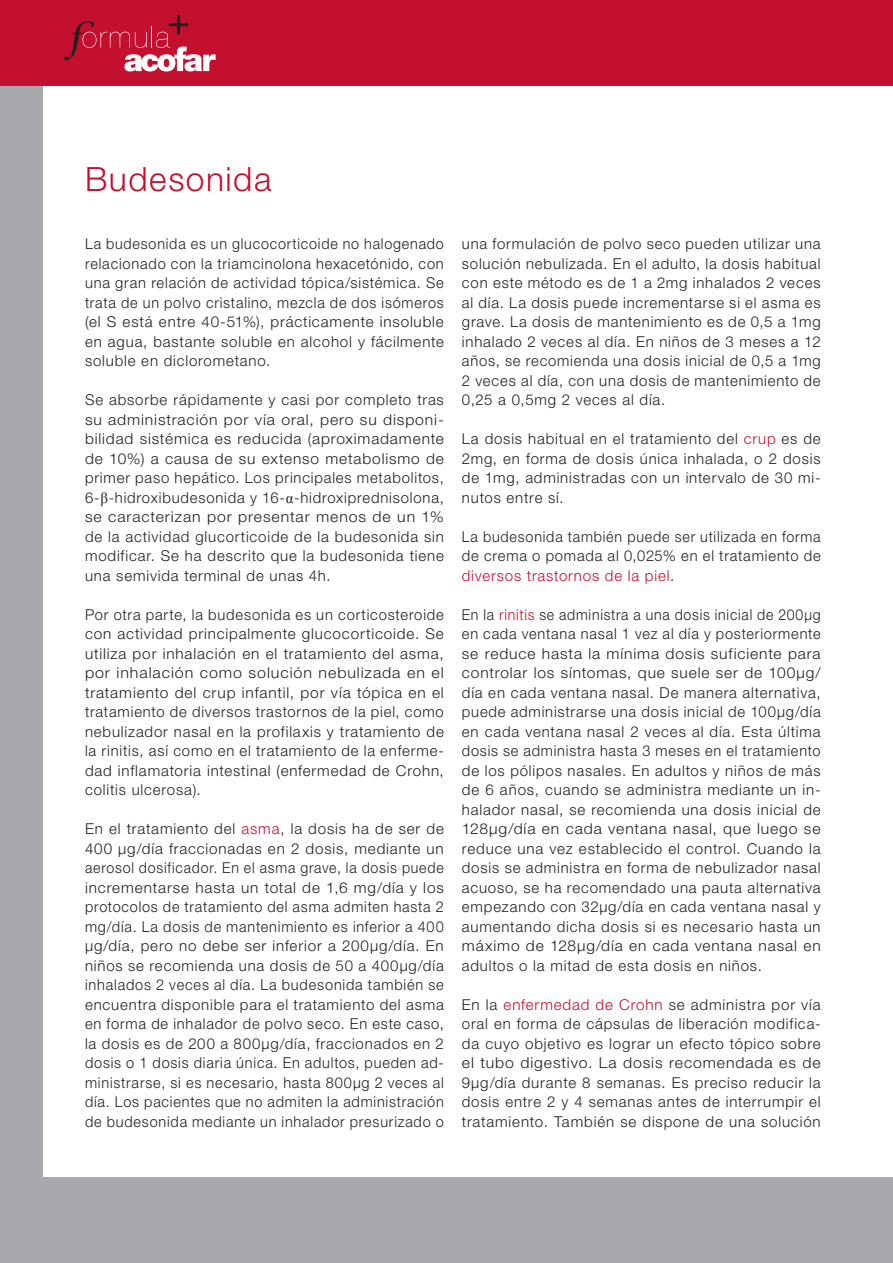
<style>
.page{position:relative;width:893px;height:1263px;background:#fff}
.page>*{position:absolute;margin:0;border:0;box-sizing:border-box;transform-origin:0 0}
.Texto_sin_margen{font:300 33.45px "Helvetica Neue LT Std";letter-spacing:.045em;color:#c3102f}
.Texto_sin_margen-2{font:300 15px/19.5px "Helvetica Neue LT Std";letter-spacing:.055em;color:#231f20;text-align:justify}
.Texto_sin_margen-3{font:300 15px/19.5px "Helvetica Neue LT Std";letter-spacing:.055em;color:#231f20;text-align:justify;scale:.94 1}
.Texto_sin_margen-4{font:300 15px/19.5px "Helvetica Neue LT Std";letter-spacing:.055em;color:#231f20;text-align:justify;scale:.95 1}
.Texto_sin_margen-5{font:300 15px/19.5px "Helvetica Neue LT Std";letter-spacing:.055em;color:#231f20;text-align:justify;scale:.96 1}
.s1{font-family:"Times New Roman";font-weight:400}
.s2{color:#c3102f}
</style>
<div class="page">
<div style="left:0;top:0;width:43px;height:1263px;background:#a8a9ad"></div>
<div style="left:0;top:1178px;width:893px;height:85px;background:#a8a9ad"></div>
<div style="left:0;top:0;width:893px;height:85px;background:#c3102f"></div>
<svg style="left:64px;top:15px;width:152px;height:57px"></svg>
<p class="Texto_sin_margen" style="left:85px;top:158px;width:188px">Budesonida</p>
<p class="Texto_sin_margen-4" style="left:85px;top:234px;width:379px">La budesonida es un glucocorticoide no halogenado relacionado con la triamcinolona hexacetónido, con una gran relación de actividad tópica/sistémica. Se trata de un polvo cristalino, mezcla de dos isómeros (el S está entre 40-51%), prácticamente insoluble en agua, bastante soluble en alcohol y fácilmente soluble en diclorometano.</p>
<p class="Texto_sin_margen-2" style="left:85px;top:390px;width:360px">Se absorbe rápidamente y casi por completo tras su administración por vía oral, pero su disponi&shy;bilidad sistémica es reducida (aproximadamente de 10%) a causa de su extenso metabolismo de primer paso hepático. Los principales metabolitos, 6-<span class="s1">β</span>-hidroxibudesonida y 16-<span class="s1">α</span>-hidroxiprednisolona, se caracterizan por presentar menos de un 1% de la actividad glucorticoide de la budesonida sin modificar. Se ha descrito que la budesonida tiene una semivida terminal de unas 4h.</p>
<p class="Texto_sin_margen-2" style="left:85px;top:604px;width:360px">Por otra parte, la budesonida es un corticosteroide con actividad principalmente glucocorticoide. Se utiliza por inhalación en el tratamiento del asma, por inhalación como solución nebulizada en el tratamiento del crup infantil, por vía tópica en el tratamiento de diversos trastornos de la piel, como nebulizador nasal en la profilaxis y tratamiento de la rinitis, así como en el tratamiento de la enferme&shy;dad inflamatoria intestinal (enfermedad de Crohn, colitis ulcerosa).</p>
<p class="Texto_sin_margen-2" style="left:85px;top:819px;width:360px">En el tratamiento del <span class="s2">asma</span>, la dosis ha de ser de 400 µg/día fraccionadas en 2 dosis, mediante un aerosol dosificador. En el asma grave, la dosis puede incrementarse hasta un total de 1,6 mg/día y los protocolos de tratamiento del asma admiten hasta 2 mg/día. La dosis de mantenimiento es inferior a 400 µg/día, pero no debe ser inferior a 200µg/día. En niños se recomienda una dosis de 50 a 400µg/día inhalados 2 veces al día. La budesonida también se encuentra disponible para el tratamiento del asma en forma de inhalador de polvo seco. En este caso, la dosis es de 200 a 800µg/día, fraccionados en 2 dosis o 1 dosis diaria única. En adultos, pueden ad&shy;ministrarse, si es necesario, hasta 800µg 2 veces al día. Los pacientes que no admiten la administración de budesonida mediante un inhalador presurizado o</p>
<p class="Texto_sin_margen-2" style="left:462px;top:234px;width:360px">una formulación de polvo seco pueden utilizar una solución nebulizada. En el adulto, la dosis habitual con este método es de 1 a 2mg inhalados 2 veces al día. La dosis puede incrementarse si el asma es grave. La dosis de mantenimiento es de 0,5 a 1mg inhalado 2 veces al día. En niños de 3 meses a 12 años, se recomienda una dosis inicial de 0,5 a 1mg 2 veces al día, con una dosis de mantenimiento de 0,25 a 0,5mg 2 veces al día.</p>
<p class="Texto_sin_margen-2" style="left:462px;top:429px;width:360px">La dosis habitual en el tratamiento del <span class="s2">crup</span> es de 2mg, en forma de dosis única inhalada, o 2 dosis de 1mg, administradas con un intervalo de 30 mi&shy;nutos entre sí.</p>
<p class="Texto_sin_margen-5" style="left:462px;top:526px;width:375px">La budesonida también puede ser utilizada en forma de crema o pomada al 0,025% en el tratamiento de <span class="s2">diversos trastornos de la piel</span>.</p>
<p class="Texto_sin_margen-3" style="left:462px;top:604px;width:383px">En la <span class="s2">rinitis</span> se administra a una dosis inicial de 200µg en cada ventana nasal 1 vez al día y posteriormente se reduce hasta la mínima dosis suficiente para controlar los síntomas, que suele ser de 100µg/ día en cada ventana nasal. De manera alternativa, puede administrarse una dosis inicial de 100µg/día en cada ventana nasal 2 veces al día. Esta última dosis se administra hasta 3 meses en el tratamiento de los pólipos nasales. En adultos y niños de más de 6 años, cuando se administra mediante un in&shy;halador nasal, se recomienda una dosis inicial de 128µg/día en cada ventana nasal, que luego se reduce una vez establecido el control. Cuando la dosis se administra en forma de nebulizador nasal acuoso, se ha recomendado una pauta alternativa empezando con 32µg/día en cada ventana nasal y aumentando dicha dosis si es necesario hasta un máximo de 128µg/día en cada ventana nasal en adultos o la mitad de esta dosis en niños.</p>
<p class="Texto_sin_margen-2" style="left:462px;top:994px;width:360px">En la <span class="s2">enfermedad de Crohn</span> se administra por vía oral en forma de cápsulas de liberación modifica&shy;da cuyo objetivo es lograr un efecto tópico sobre el tubo digestivo. La dosis recomendada es de 9µg/día durante 8 semanas. Es preciso reducir la dosis entre 2 y 4 semanas antes de interrumpir el tratamiento. También se dispone de una solución</p>
</div>
